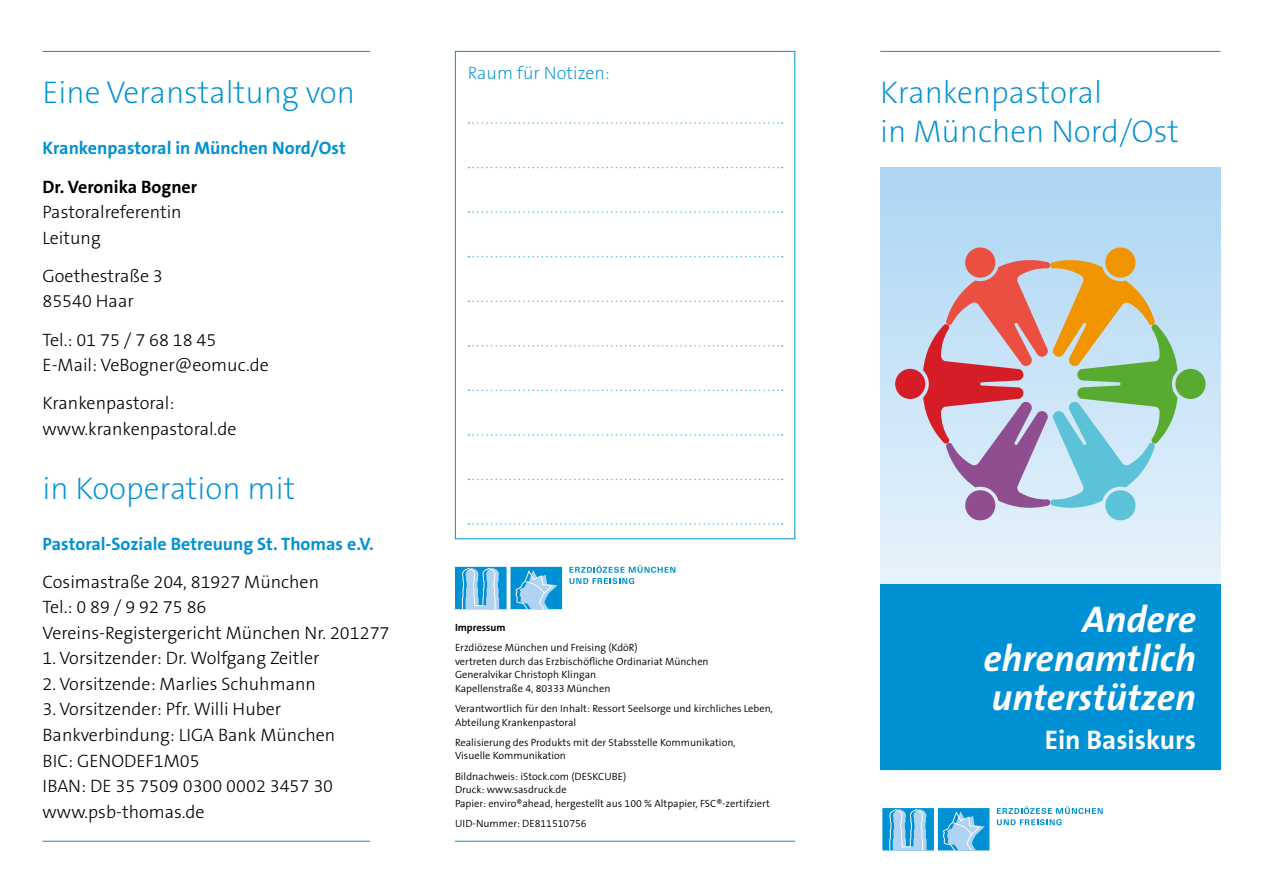
<style>
.page{position:relative;width:1263px;height:893px;background:#fff}
.page>*{position:absolute;margin:0;border:0;box-sizing:border-box;transform-origin:0 0}
.t1{font:italic 700 37.5px/39.2px "The Sans B W7";color:#fff;text-align:justify}
.t2{font:200 31.5px/38.2px "The Sans B W2";color:#0091d4}
.t3{font:700 27px "The Sans B W7";color:#fff}
.t4{font:300 18px/25.5px "The Sans B W3";color:#000}
.t5{font:700 18px "The Sans B W7";color:#0091d4}
.t6{font:700 18px "The Sans B W7";color:#000}
.t7{font:200 18px "The Sans B W2";color:#0091d4}
.t8{font:300 10.5px/13.5px "The Sans B W4";color:#000}
.t9{font:700 10.5px "The Sans B W7";color:#000}
</style>
<div class="page">
<svg style="left:880px;top:167px;width:340px;height:417px;background:#c8e3f7"></svg>
<div style="left:880px;top:584px;width:340px;height:186px;background:#0091d4"></div>
<svg style="left:468px;top:122px;width:315px;height:2px"></svg>
<svg style="left:468px;top:167px;width:315px;height:1px"></svg>
<svg style="left:468px;top:211px;width:315px;height:2px"></svg>
<svg style="left:468px;top:256px;width:315px;height:1px"></svg>
<svg style="left:468px;top:300px;width:315px;height:2px"></svg>
<svg style="left:468px;top:345px;width:315px;height:2px"></svg>
<svg style="left:468px;top:390px;width:315px;height:1px"></svg>
<svg style="left:468px;top:434px;width:315px;height:2px"></svg>
<svg style="left:468px;top:479px;width:315px;height:1px"></svg>
<svg style="left:468px;top:523px;width:315px;height:2px"></svg>
<svg style="left:569px;top:565px;width:106px;height:19px"></svg>
<div style="left:455px;top:567px;width:52px;height:42px;background:#0091d4"></div>
<svg style="left:462px;top:568px;width:37px;height:41px"></svg>
<div style="left:510px;top:567px;width:52px;height:42px;background:#0091d4"></div>
<svg style="left:515px;top:570px;width:43px;height:39px"></svg>
<svg style="left:997px;top:806px;width:106px;height:19px"></svg>
<div style="left:882px;top:808px;width:52px;height:42px;background:#0091d4"></div>
<svg style="left:889px;top:809px;width:37px;height:41px"></svg>
<div style="left:938px;top:808px;width:51px;height:42px;background:#0091d4"></div>
<svg style="left:943px;top:811px;width:42px;height:39px"></svg>
<div style="left:965px;top:247px;width:30px;height:31px;background:#ea4f41;border-radius:50%"></div>
<div style="left:1105px;top:247px;width:30px;height:31px;background:#f09500;border-radius:50%"></div>
<div style="left:895px;top:369px;width:30px;height:30px;background:#d41d27;border-radius:50%"></div>
<div style="left:1175px;top:369px;width:30px;height:30px;background:#58aa30;border-radius:50%"></div>
<svg style="left:923px;top:258px;width:254px;height:252px;background:#bdb4af"></svg>
<div style="left:965px;top:490px;width:30px;height:30px;background:#8f4e8f;border-radius:50%"></div>
<div style="left:1105px;top:490px;width:30px;height:30px;background:#5cc2d8;border-radius:50%"></div>
<hr style="left:43px;top:51px;width:327px;height:1px;background:#0091d4">
<hr style="left:43px;top:841px;width:327px;height:1px;background:#0091d4">
<hr style="left:455px;top:841px;width:340px;height:1px;background:#0091d4">
<hr style="left:880px;top:51px;width:340px;height:1px;background:#0091d4">
<h2 class="t2" style="left:43px;top:74px;width:314px">Eine Veranstaltung von</h2>
<h3 class="t5" style="left:43px;top:137px;width:305px">Krankenpastoral in München Nord/Ost</h3>
<h3 class="t6" style="left:43px;top:175px;width:156px">Dr. Veronika Bogner</h3>
<h3 class="t4" style="left:43px;top:199px;width:141px">Pastoralreferentin<br>Leitung</h3>
<h3 class="t4" style="left:43px;top:263px;width:122px">Goethestraße 3<br>85540 Haar</h3>
<h3 class="t4" style="left:43px;top:327px;width:228px">Tel.: 01 75 / 7 68 18 45<br>E-Mail: VeBogner@eomuc.de</h3>
<h3 class="t4" style="left:43px;top:391px;width:195px">Krankenpastoral: www.krankenpastoral.de</h3>
<h2 class="t2" style="left:43px;top:469px;width:254px">in Kooperation mit</h2>
<h3 class="t5" style="left:43px;top:532px;width:333px">Pastoral-Soziale Betreuung St. Thomas e.V.</h3>
<h3 class="t4" style="left:43px;top:569px;width:348px">Cosimastraße 204, 81927 München<br>Tel.: 0 89 / 9 92 75 86<br>Vereins-Registergericht München Nr. 201277</h3>
<h3 class="t4" style="left:43px;top:646px;width:278px">1. Vorsitzender: Dr. Wolfgang Zeitler</h3>
<h3 class="t4" style="left:43px;top:671px;width:275px">2. Vorsitzende: Marlies Schuhmann</h3>
<h3 class="t4" style="left:43px;top:697px;width:294px">3. Vorsitzender: Pfr. Willi Huber<br>Bankverbindung: LIGA Bank München<br>BIC: GENODEF1M05<br>IBAN: DE 35 7509 0300 0002 3457 30 www.psb-thomas.de</h3>
<h3 class="t7" style="left:468px;top:62px;width:144px">Raum für Notizen:</h3>
<p class="t9" style="left:455px;top:621px;width:52px">Impressum</p>
<p class="t8" style="left:455px;top:641px;width:255px">Erzdiözese München und Freising (KdöR)<br>vertreten durch das Erzbischöfliche Ordinariat München Generalvikar Christoph Klingan<br>Kapellenstraße 4, 80333 München</p>
<p class="t8" style="left:455px;top:702px;width:319px">Verantwortlich für den Inhalt: Ressort Seelsorge und kirchliches Leben,<br>Abteilung Krankenpastoral</p>
<p class="t8" style="left:455px;top:736px;width:282px">Realisierung des Produkts mit der Stabsstelle Kommunikation,<br>Visuelle Kommunikation</p>
<p class="t8" style="left:455px;top:769px;width:316px">Bildnachweis: iStock.com (DESKCUBE)<br>Druck: www.sasdruck.de<br>Papier: enviro®ahead, hergestellt aus 100 % Altpapier, FSC®-zertifziert</p>
<p class="t8" style="left:455px;top:817px;width:133px">UID-Nummer: DE811510756</p>
<h2 class="t2" style="left:880px;top:74px;width:300px">Krankenpastoral<br>in München Nord/Ost</h2>
<h1 class="t1" style="left:983px;top:600px;width:214px;text-indent:99px">Andere ehrenamtlich unterstützen</h1>
<h3 class="t3" style="left:1045px;top:722px;width:153px">Ein Basiskurs</h3>
</div>
